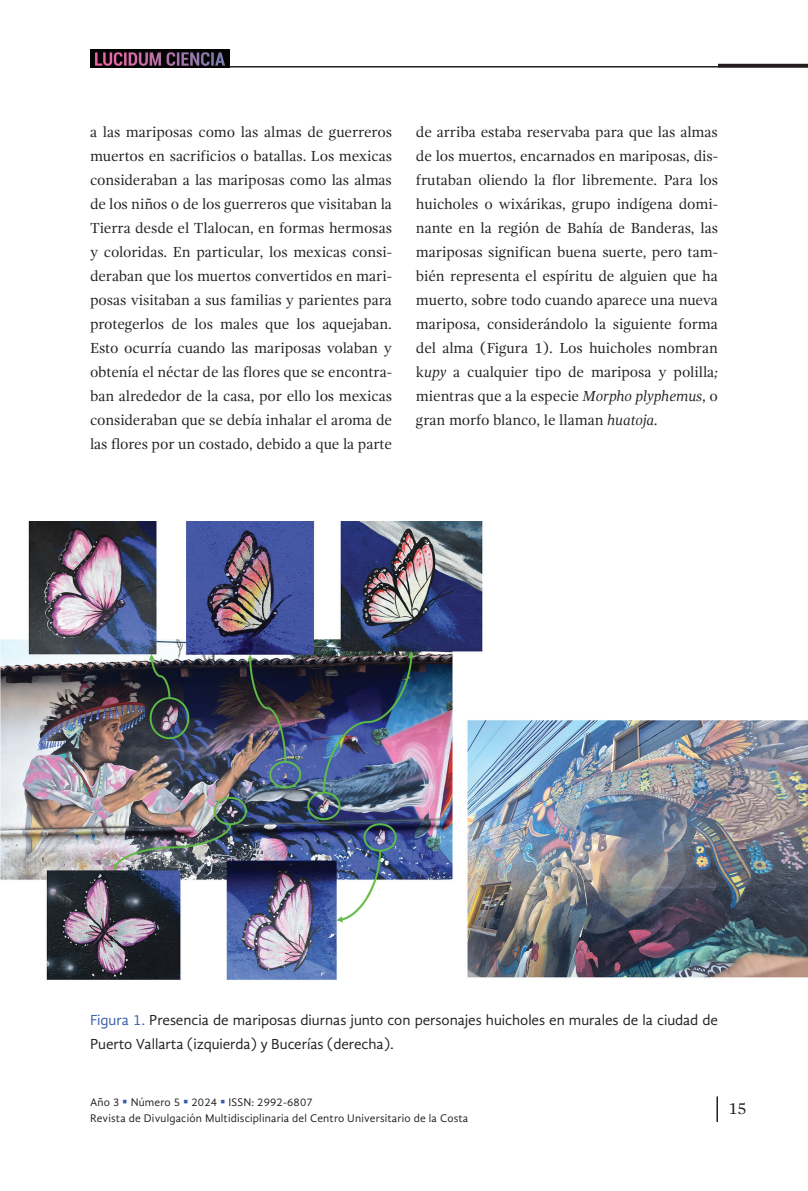
<style>
.page{position:relative;width:808px;height:1191px;background:#fff}
.page>*{position:absolute;margin:0;border:0;box-sizing:border-box;transform-origin:0 0}
.t1{font:16.5px "Gandhi Serif";color:#231f20}
.t2{font:15px/24px "Gandhi Serif";letter-spacing:-.005em;color:#231f20;text-align:justify}
.t3{font:15px/24px "Gandhi Sans";letter-spacing:-.005em;color:#231f20}
.t4{font:11.4px/15.9px "Gandhi Sans";letter-spacing:.015em;color:#231f20}
.s1{font-style:italic}
.s2{color:#395daa}
</style>
<div class="page">
<hr style="left:90px;top:66px;width:718px;height:2px;background:#231f20">
<hr style="left:716px;top:1096px;width:2px;height:26px;background:#231f20">
<svg style="left:718px;top:64px;width:90px;height:4px"></svg>
<img style="left:90px;top:50px;width:139px;height:17px">
<img style="left:0;top:521px;width:808px;height:459px">
<p class="t2" style="left:90px;top:120px;width:303px">a las mariposas como las almas de guerreros muertos en sacrificios o batallas. Los mexicas consideraban a las mariposas como las almas de los niños o de los guerreros que visitaban la Tierra desde el Tlalocan, en formas hermosas y coloridas. En particular, los mexicas consi&shy;deraban que los muertos convertidos en mari&shy;posas visitaban a sus familias y parientes para protegerlos de los males que los aquejaban.<br>Esto ocurría cuando las mariposas volaban y obtenía el néctar de las flores que se encontra&shy;ban alrededor de la casa, por ello los mexicas consideraban que se debía inhalar el aroma de las flores por un costado, debido a que la parte</p>
<p class="t2" style="left:416px;top:120px;width:303px">de arriba estaba reservaba para que las almas de los muertos, encarnados en mariposas, dis&shy;frutaban oliendo la flor libremente. Para los huicholes o wixárikas, grupo indígena domi&shy;nante en la región de Bahía de Banderas, las mariposas significan buena suerte, pero tam&shy;bién representa el espíritu de alguien que ha muerto, sobre todo cuando aparece una nueva mariposa, considerándolo la siguiente forma del alma (Figura 1). Los huicholes nombran k<span class="s1">upy</span> a cualquier tipo de mariposa y polilla<span class="s1">; </span>mientras que a la especie <span class="s1">Morpho plyphemus</span>, o gran morfo blanco, le llaman <span class="s1">huatoja.</span></p>
<p class="t3" style="left:90px;top:1007px;width:629px"><span class="s2">Figura 1.</span> Presencia de mariposas diurnas junto con personajes huicholes en murales de la ciudad de<br>Puerto Vallarta (izquierda) y Bucerías (derecha).</p>
<p class="t4" style="left:90px;top:1094px;width:380px">Año 3 <span class="s2">▪</span> número 5 <span class="s2">▪</span> 2024 <span class="s2">▪</span> ISSN : 2992-6807<br>Revista de Divulgación Multidisciplinaria del Centro Universitario de la Costa</p>
<p class="t1" style="left:728px;top:1099px;width:20px">15</p>
</div>
